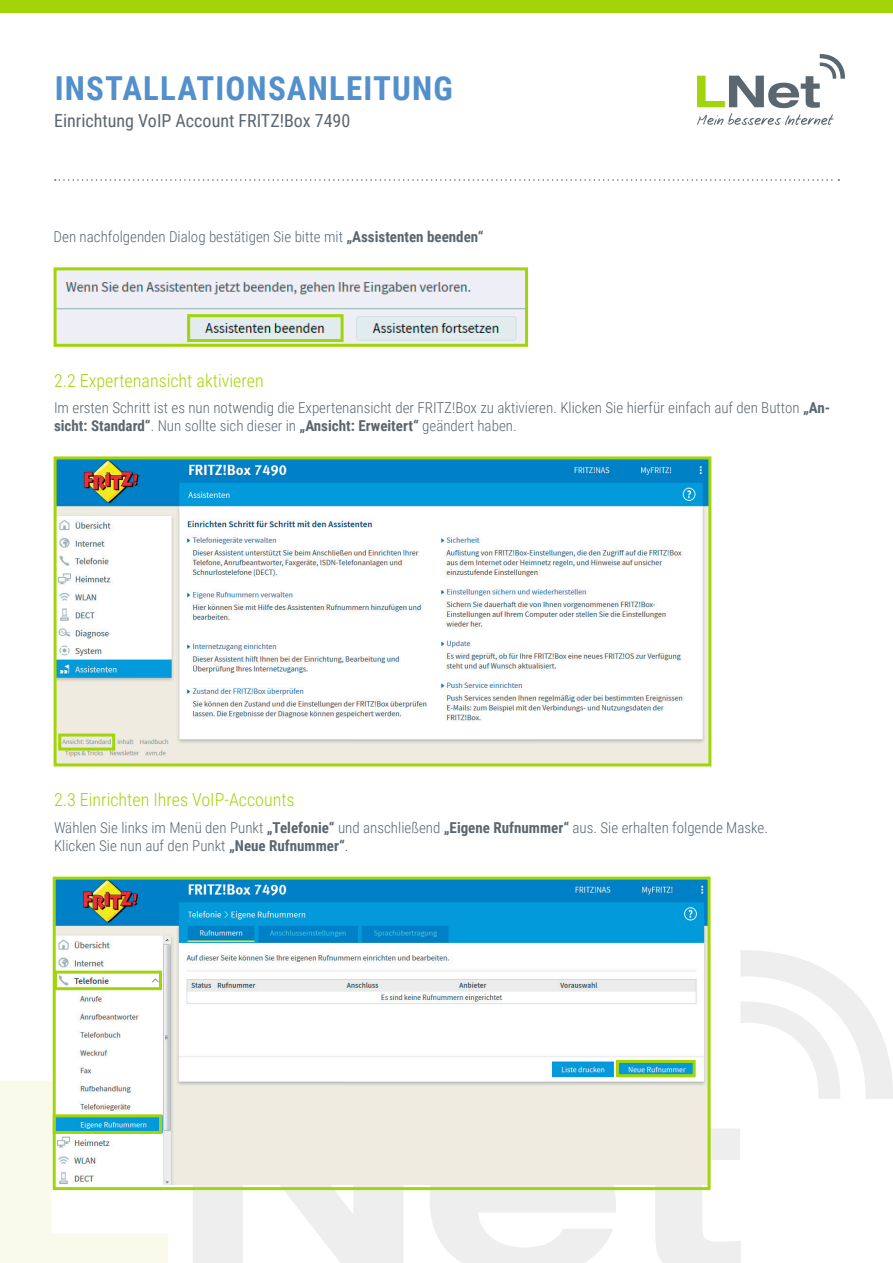
<style>
.page{position:relative;width:893px;height:1263px;background:#fff}
.page>*{position:absolute;margin:0;border:0;box-sizing:border-box;transform-origin:0 0}
.t1{font:700 33px "Roboto Condensed";letter-spacing:.035em;color:#538fcb}
.t2{font:300 18px "Roboto Condensed";color:#a2d40a}
.t3{font:18px "Roboto Condensed";color:#5a6670}
.t4{font:300 15px/18px "Roboto Condensed";color:#5a6670}
.s1{font-weight:700}
</style>
<div class="page">
<div style="left:0;top:0;width:893px;height:13px;background:#a2d40a"></div>
<svg style="left:697px;top:54px;width:148px;height:71px"></svg>
<svg style="left:0;top:1081px;width:168px;height:182px"></svg>
<svg style="left:193px;top:1184px;width:211px;height:79px"></svg>
<svg style="left:430px;top:1184px;width:186px;height:79px"></svg>
<svg style="left:626px;top:950px;width:267px;height:313px"></svg>
<svg style="left:55px;top:179px;width:784px;height:2px"></svg>
<img style="left:58px;top:460px;width:649px;height:302px">
<div style="left:54px;top:456px;width:657px;height:310px;border:3px solid #a2d40a"></div>
<div style="left:58px;top:733px;width:57px;height:17px;border:3px solid #a2d40a"></div>
<img style="left:57px;top:880px;width:650px;height:304px">
<div style="left:53px;top:876px;width:658px;height:314px;border:3px solid #a2d40a"></div>
<div style="left:54px;top:971px;width:108px;height:19px;border:3px solid #a2d40a"></div>
<div style="left:53px;top:1114px;width:109px;height:20px;border:3px solid #a2d40a"></div>
<div style="left:616px;top:1060px;width:80px;height:17px;border:3px solid #a2d40a"></div>
<img style="left:58px;top:271px;width:466px;height:72px">
<div style="left:54px;top:267px;width:474px;height:80px;border:3px solid #a2d40a"></div>
<div style="left:187px;top:314px;width:157px;height:28px;border:3px solid #a2d40a"></div>
<h1 class="t1" style="left:55px;top:65px;width:400px">INSTALLATIONSANLEITUNG</h1>
<p class="t3" style="left:54px;top:108px;width:298px">Einrichtung VoIP Account FRITZ!Box 7490</p>
<p class="t4" style="left:54px;top:227px;width:431px">Den nachfolgenden Dialog bestätigen Sie bitte mit <span class="s1">„Assistenten beenden“</span></p>
<p class="t2" style="left:54px;top:368px;width:211px">2.2 Expertenansicht aktivieren</p>
<p class="t4" style="left:54px;top:398px;width:778px">Im ersten Schritt ist es nun notwendig die Expertenansicht der FRITZ!Box zu aktivieren. Klicken Sie hierfür einfach auf den Button <span class="s1">„An&shy;sicht: Standard“</span>. Nun sollte sich dieser in <span class="s1">„Ansicht: Erweitert“</span> geändert haben.</p>
<p class="t2" style="left:54px;top:787px;width:242px">2.3 Einrichten Ihres VoIP-Accounts</p>
<p class="t4" style="left:54px;top:818px;width:715px">Wählen Sie links im Menü den Punkt <span class="s1">„Telefonie“</span> und anschließend <span class="s1">„Eigene Rufnummer“</span> aus. Sie erhalten folgende Maske.<br>Klicken Sie nun auf den Punkt <span class="s1">„Neue Rufnummer“</span>.</p>
</div>
